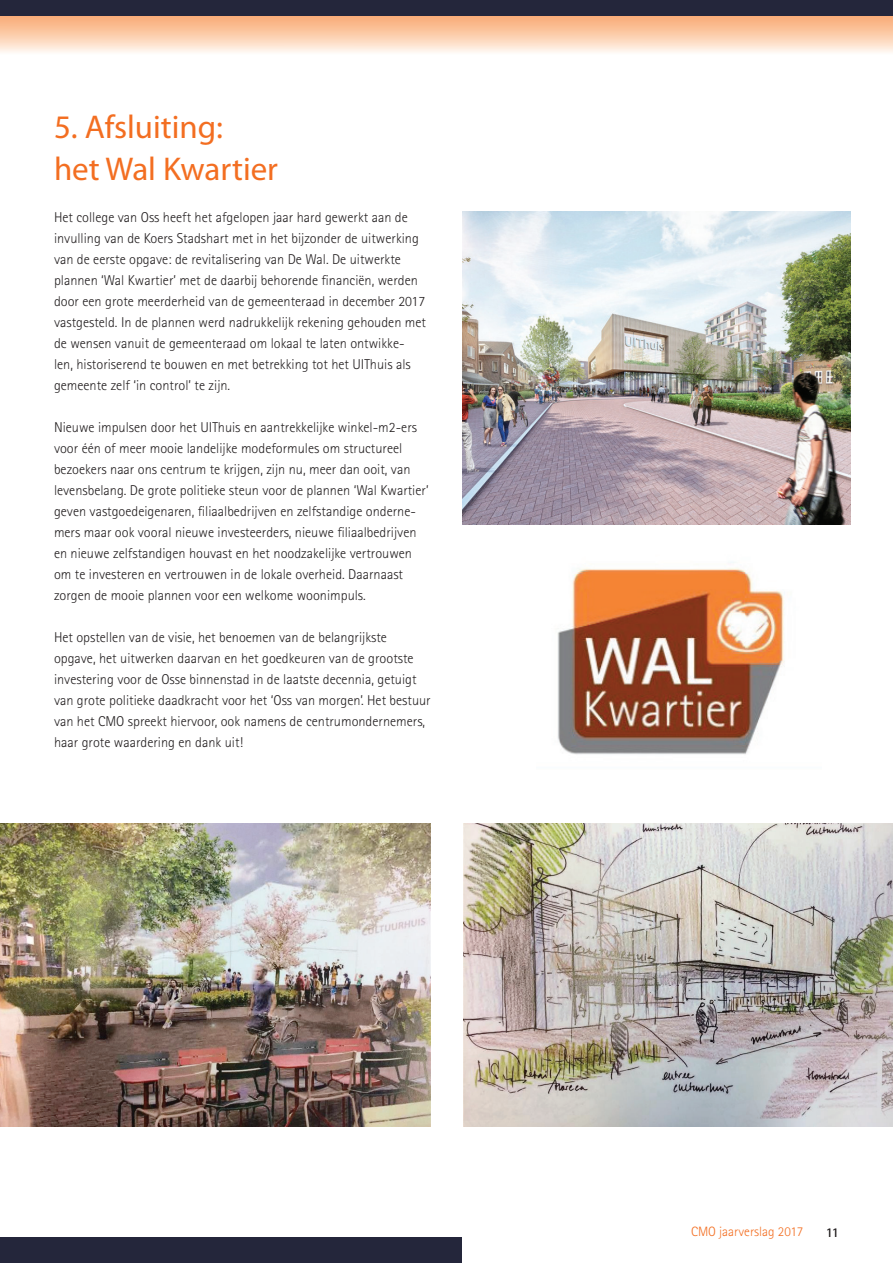
<style>
.page{position:relative;width:893px;height:1263px;background:#fff}
.page>*{position:absolute;margin:0;border:0;box-sizing:border-box;transform-origin:0 0}
.t1{font:33px/42px "Myriad Pro";color:#f36e21}
.t2{font:300 14.25px/21px "Rotis Sans Serif";color:#231f20}
.t3{font:300 13.5px "Rotis Sans Serif";color:#f36e21}
.t4{font:700 13.5px "Rotis Sans Serif";color:#231f20}
</style>
<div class="page">
<div style="left:0;top:1237px;width:461px;height:26px;background:#24263b"></div>
<img style="left:0;top:15px;width:893px;height:38px">
<div style="left:0;top:0;width:893px;height:15px;background:#24263b"></div>
<img style="left:463px;top:212px;width:387px;height:312px">
<img style="left:0;top:823px;width:430px;height:304px">
<img style="left:463px;top:823px;width:430px;height:304px">
<img style="left:557px;top:562px;width:228px;height:193px">
<h1 class="t1" style="left:54px;top:107px;width:226px">5. Afsluiting:<br>het Wal Kwartier</h1>
<p class="t2" style="left:54px;top:207px;width:374px">Het college van Oss heeft het afgelopen jaar hard gewerkt aan de invulling van de Koers Stadshart met in het bijzonder de uitwerking van de eerste opgave: de revitalisering van De Wal. De uitwerkte plannen ‘Wal Kwartier’ met de daarbij behorende financiën, werden door een grote meerderheid van de gemeenteraad in december 2017 vastgesteld. In de plannen werd nadrukkelijk rekening gehouden met de wensen vanuit de gemeenteraad om lokaal te laten ontwikke&shy;len, historiserend te bouwen en met betrekking tot het UIThuis als gemeente zelf ‘in control’ te zijn.</p>
<p class="t2" style="left:54px;top:417px;width:376px">Nieuwe impulsen door het UIThuis en aantrekkelijke winkel-m2-ers voor één of meer mooie landelijke modeformules om structureel bezoekers naar ons centrum te krijgen, zijn nu, meer dan ooit, van levensbelang. De grote politieke steun voor de plannen ‘Wal Kwartier’ geven vastgoedeigenaren, filiaalbedrijven en zelfstandige onderne&shy;mers maar ook vooral nieuwe investeerders, nieuwe filiaalbedrijven en nieuwe zelfstandigen houvast en het noodzakelijke vertrouwen om te investeren en vertrouwen in de lokale overheid. Daarnaast zorgen de mooie plannen voor een welkome woonimpuls.</p>
<p class="t2" style="left:54px;top:627px;width:378px">Het opstellen van de visie, het benoemen van de belangrijkste opgave, het uitwerken daarvan en het goedkeuren van de grootste investering voor de Osse binnenstad in de laatste decennia, getuigt van grote politieke daadkracht voor het ‘Oss van morgen’. Het bestuur van het CMO spreekt hiervoor, ook namens de centrumondernemers, haar grote waardering en dank uit!</p>
<p class="t3" style="left:691px;top:1224px;width:114px">CMO jaarverslag 2017</p>
<p class="t4" style="left:826px;top:1223px;width:15px">11</p>
</div>
